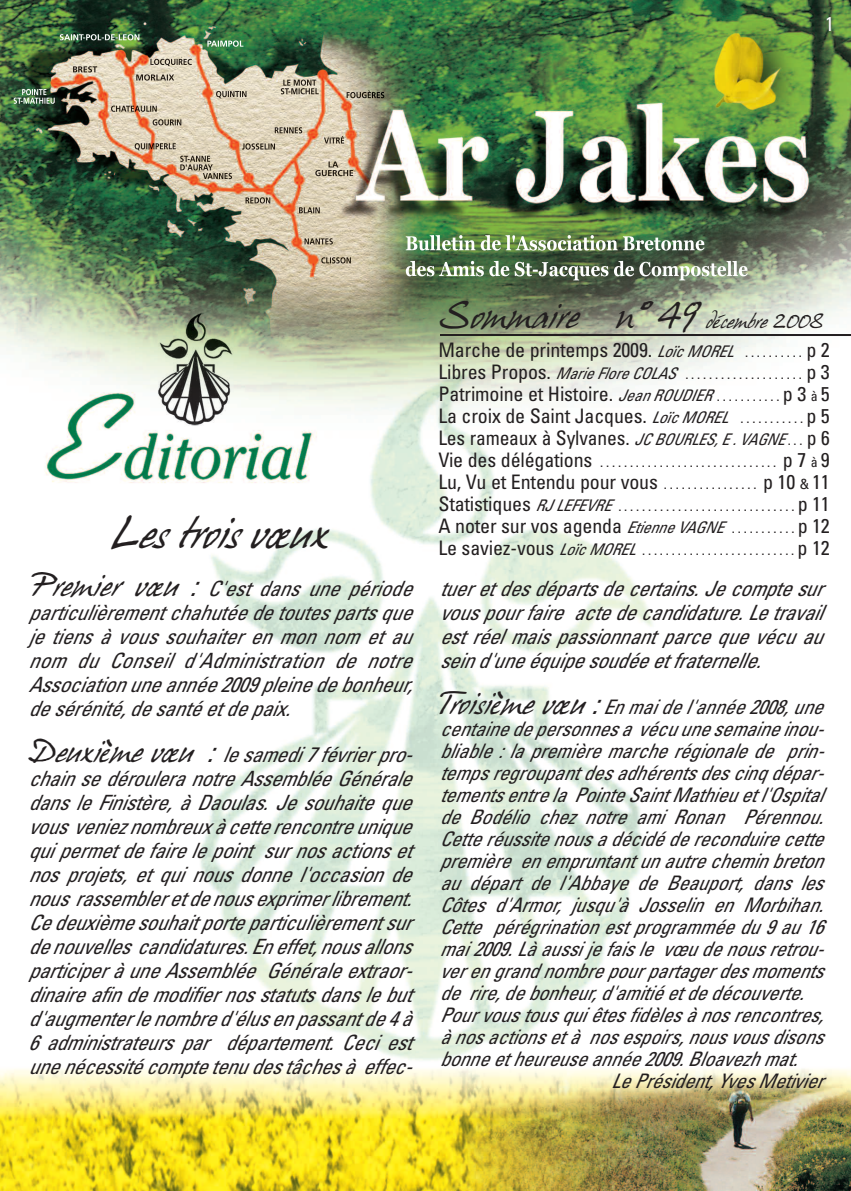
<style>
.page{position:relative;width:851px;height:1191px;background:#fff}
.page>*{position:absolute;margin:0;border:0;box-sizing:border-box;transform-origin:0 0}
.t1{font:40px "Hans Hand";letter-spacing:-.02em;color:#231f20}
.t2{font:32px "Hans Hand";color:#231f20}
.t3{font:italic condensed 21px/24px "Univers";letter-spacing:-.02em;color:#231f20}
.t4{font:italic condensed 20px "Univers";letter-spacing:-.015em;color:#231f20}
.t5{font:condensed 20px/22px "Univers";letter-spacing:-.01em;color:#231f20;text-align:justify}
.t6{font:condensed 20px "Univers";color:#fff}
.t7{font:18px "Hans Hand";color:#231f20}
.t8{font:condensed 14px "Univers";color:#231f20}
.s1{font-family:"Hans Hand";font-style:normal;font-stretch:normal;font-size:28px}
.s2{font-size:28px}
.s3{font-size:32px}
.s4{font-style:italic;font-size:16px}
.s5{font-size:14px}
.s6{font-size:20px}
</style>
<div class="page">
<img style="left:0;top:0;width:850px;height:1191px">
<img style="left:73px;top:66px;width:24px;height:6px">
<img style="left:135px;top:143px;width:41px;height:7px">
<img style="left:180px;top:156px;width:33px;height:14px">
<img style="left:203px;top:173px;width:29px;height:6px">
<img style="left:304px;top:238px;width:29px;height:6px">
<img style="left:321px;top:257px;width:30px;height:6px">
<img style="left:245px;top:197px;width:25px;height:6px">
<img style="left:275px;top:127px;width:27px;height:6px">
<img style="left:136px;top:74px;width:38px;height:7px">
<img style="left:150px;top:59px;width:42px;height:7px">
<img style="left:111px;top:106px;width:46px;height:6px">
<img style="left:153px;top:119px;width:28px;height:6px">
<img style="left:216px;top:91px;width:30px;height:7px">
<img style="left:242px;top:143px;width:33px;height:7px">
<img style="left:299px;top:207px;width:21px;height:6px">
<img style="left:346px;top:90px;width:38px;height:8px">
<img style="left:324px;top:136px;width:20px;height:7px">
<img style="left:14px;top:89px;width:41px;height:15px">
<img style="left:281px;top:80px;width:37px;height:14px">
<img style="left:405px;top:235px;width:53px;height:15px">
<svg style="left:695px;top:240px;width:9px;height:10px"></svg>
<img style="left:406px;top:261px;width:59px;height:15px">
<img style="left:732px;top:261px;width:15px;height:15px">
<img style="left:60px;top:34px;width:79px;height:6px">
<img style="left:207px;top:41px;width:36px;height:6px">
<img style="left:315px;top:161px;width:38px;height:15px">
<hr style="left:440px;top:334px;width:410px;height:2px;background:#231f20">
<p class="t6" style="left:825px;top:17px;width:10px">1</p>
<h1 class="t1" style="left:110px;top:511px;width:220px">Les trois vœux</h1>
<p class="t3" style="left:28px;top:578px;width:389px;text-align:justify"><span class="s1">Premier vœu</span> <span class="s2">:</span> C'est dans une période particulièrement chahutée de toutes parts que je tiens à vous souhaiter en mon nom et au nom du Conseil d'Administration de notre Association une année 2009 pleine de bonheur, de sérénité,de santé et de paix.</p>
<p class="t3" style="left:28px;top:744px;width:388px"><span class="s1">Deuxième vœu</span> <span class="s2">:</span> le samedi 7 février pro&shy;chain se déroulera notre Assemblée Générale dans le Finistère, à Daoulas. Je souhaite que vous veniez nombreux à cette rencontre unique qui permet de faire le point sur nos actions et nos projets, et qui nous donne l 'occasion de nous rassembler et de nous exprimer librement.<br>Ce deuxième souhait porte particulièrement sur de nouvelles candidatures.En effet,nous allons participer à une Assemblée Générale extraor&shy;dinaire afin de modifier nos statuts dans le but d'augmenter le nombre d'élus en passant de 4 à 6 administrateurs par département. Ceci est une nécessité compte tenu des tâches à effec-</p>
<h2 class="t2" style="left:440px;top:298px;width:140px">Sommaire</h2>
<p class="t7" style="left:615px;top:311px;width:209px"><span class="s3">n° 49</span> décembre 2008</p>
<p class="t5" style="left:438px;top:340px;width:393px">Marche de printemps 2009. <span class="s4">Loïc MOREL</span> <span class="s5">. . . . . . . . . .</span> p 2</p>
<p class="t8" style="left:438px;top:369px;width:393px"><span class="s6">Libres Propos.</span> <span class="s4">Marie Flore COLAS</span> . . . . . . . . . . . . . . . . . . . . <span class="s6">p 3</span></p>
<p class="t5" style="left:438px;top:384px;width:393px">Patrimoine et Histoire. <span class="s4">Jean ROUDIER</span> <span class="s5">. . . . . . . . . . .</span> p 3 <span class="s5">à</span> 5<br>La croix de Saint Jacques. <span class="s4">Loïc MOREL</span> <span class="s5">. . . . . . . . . . .</span> p 5<br>Les rameaux à Sylvanes. <span class="s4">JC BOURLES,E .VAGNE</span> <span class="s5">. . .</span> p 6</p>
<p class="t8" style="left:438px;top:457px;width:393px"><span class="s6">Vie des délégations</span> .............................. <span class="s6">p7</span> à<span class="s6">9</span></p>
<p class="t5" style="left:438px;top:472px;width:393px">Lu, Vuet Entendu pour vous <span class="s5">................</span> p10 <span class="s5">&amp;</span>11</p>
<p class="t8" style="left:438px;top:501px;width:393px"><span class="s6">Statistiques</span> <span class="s4">RJ LEFEVRE</span> ..............................<span class="s6">p11</span></p>
<p class="t5" style="left:438px;top:516px;width:393px">A noter sur vos agenda <span class="s4">Etienne VAGNE</span> <span class="s5">. . . . . . . . . . .</span> p 12</p>
<p class="t8" style="left:438px;top:545px;width:393px"><span class="s6">Le saviez-vous</span> <span class="s4">Loïc MOREL</span> ..........................<span class="s6">p12</span></p>
<p class="t3" style="left:439px;top:578px;width:388px">tuer et des départs de certains. Je compte sur vous pour faire acte de candidature.Le travail est réel mais passionnant parce que vécu au sein d'une équipe soudée et fraternelle.</p>
<p class="t4" style="left:439px;top:699px;width:388px"><span class="s1">Troisième vœu</span> <span class="s2">:</span> En mai de l'année 2008,une</p>
<p class="t4" style="left:439px;top:721px;width:388px">centaine de personnes a vécu une semaine inou-</p>
<p class="t4" style="left:439px;top:743px;width:388px">bliable : la première marche régionale de prin-</p>
<p class="t4" style="left:439px;top:765px;width:388px">temps regroupant des adhérents des cinq dépar-</p>
<p class="t4" style="left:439px;top:787px;width:385px">tements entre la Pointe Saint Mathieu et l'Ospital</p>
<p class="t4" style="left:439px;top:809px;width:388px">de Bodélio chez notre ami Ronan Pérennou.</p>
<p class="t4" style="left:439px;top:831px;width:388px">Cette réussite nous a décidé de reconduire cette</p>
<p class="t4" style="left:439px;top:853px;width:388px">première en empruntant un autre chemin breton</p>
<p class="t4" style="left:439px;top:875px;width:384px">au départ de l'Abbaye de Beauport, dans les</p>
<p class="t4" style="left:439px;top:897px;width:388px">Côtes d'Armor, jusqu'à Josselin en Morbihan.</p>
<p class="t4" style="left:439px;top:919px;width:385px">Cette pérégrination est programmée du 9 au 16</p>
<p class="t4" style="left:439px;top:941px;width:388px">mai 2009.Là aussi je fais le vœu de nous retrou-</p>
<p class="t4" style="left:439px;top:963px;width:385px">ver en grand nombre pour partager des moments</p>
<p class="t4" style="left:439px;top:985px;width:369px">de rire,de bonheur,d'amitié et de découverte.</p>
<p class="t4" style="left:439px;top:1007px;width:388px">Pour vous tous qui êtes fidèles à nos rencontres,</p>
<p class="t4" style="left:439px;top:1029px;width:385px">à nos actions et à nos espoirs,nous vous disons</p>
<p class="t4" style="left:439px;top:1051px;width:362px">bonne et heureuse année 2009.Bloavezh mat.</p>
<p class="t4" style="left:611px;top:1073px;width:213px">Le Président,Yves Metivier</p>
</div>
